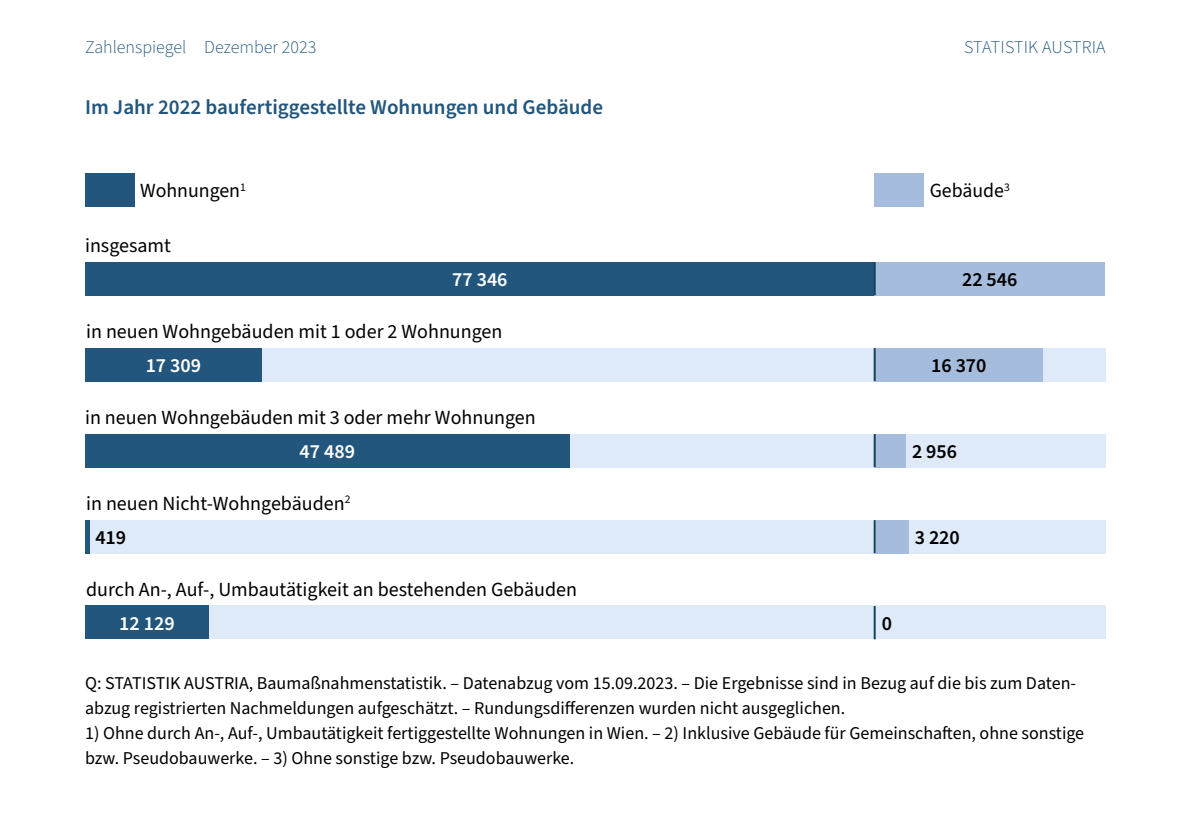
<style>
.page{position:relative;width:1191px;height:840px;background:#fff}
.page>*{position:absolute;margin:0;border:0;box-sizing:border-box;transform-origin:0 0}
.Kern_H2_Überschrift_2{font:600 21px "Source Sans Pro";color:#22567c}
.t1{font:20px/34px "Source Sans Pro";color:#000}
.t2{font:600 20px "Source Sans Pro";color:#000}
.t3{font:600 20px "Source Sans Pro";color:#fff}
.Kern_Quellenangabe{font:18px/25px "Source Sans Pro";color:#000}
.t4{font:300 18px "Source Sans Pro";color:#22567c}
.s1{font-weight:600;color:#fff}
</style>
<div class="page">
<div style="left:258px;top:348px;width:848px;height:33px;background:#dfeaf8"></div>
<div style="left:495px;top:433px;width:611px;height:34px;background:#dfeaf8"></div>
<div style="left:85px;top:519px;width:1021px;height:34px;background:#dfeaf8"></div>
<div style="left:85px;top:605px;width:1021px;height:33px;background:#dfeaf8"></div>
<div style="left:85px;top:173px;width:49px;height:34px;background:#22567c"></div>
<div style="left:874px;top:173px;width:49px;height:34px;background:#a5bcdc"></div>
<div style="left:85px;top:262px;width:789px;height:33px;background:#22567c"></div>
<div style="left:874px;top:262px;width:230px;height:33px;background:#a5bcdc"></div>
<hr style="left:85px;top:520px;width:4px;height:33px;background:#22567c">
<div style="left:876px;top:520px;width:32px;height:33px;background:#a5bcdc"></div>
<div style="left:85px;top:348px;width:177px;height:33px;background:#22567c"></div>
<div style="left:876px;top:348px;width:167px;height:33px;background:#a5bcdc"></div>
<div style="left:85px;top:434px;width:485px;height:33px;background:#22567c"></div>
<div style="left:876px;top:434px;width:30px;height:33px;background:#a5bcdc"></div>
<div style="left:85px;top:605px;width:124px;height:33px;background:#22567c"></div>
<hr style="left:873px;top:262px;width:2px;height:33px;background:#13425b">
<hr style="left:873px;top:348px;width:2px;height:33px;background:#13425b">
<hr style="left:873px;top:434px;width:2px;height:33px;background:#13425b">
<hr style="left:873px;top:520px;width:2px;height:33px;background:#13425b">
<hr style="left:873px;top:605px;width:2px;height:33px;background:#13425b">
<p class="t4" style="left:85px;top:35px;width:233px">Zahlenspiegel Dezember 2023</p>
<p class="t4" style="left:964px;top:35px;width:143px">STATISTIK AUSTRIA</p>
<h2 class="Kern_H2_Überschrift_2" style="left:85px;top:93px;width:519px">Im Jahr 2022 baufertiggestellte Wohnungen und Gebäude</h2>
<p class="t1" style="left:140px;top:174px;width:107px">Wohnungen<sup>1</sup></p>
<p class="t1" style="left:929px;top:174px;width:82px">Gebäude<sup>3</sup></p>
<p class="t1" style="left:85px;top:228px;width:87px">insgesamt</p>
<p class="t3" style="left:452px;top:266px;width:57px">77 346</p>
<p class="t2" style="left:962px;top:266px;width:57px">22 546</p>
<p class="t1" style="left:146px;top:314px;width:358px;text-indent:-60px">in neuen Wohngebäuden mit 1 oder 2 Wohnungen<br><span class="s1">17 309</span></p>
<p class="t1" style="left:300px;top:401px;width:238px;text-indent:-214px">in neuen Wohngebäuden mit 3 oder mehr Wohnungen<br><span class="s1">47 489</span></p>
<p class="t1" style="left:86px;top:486px;width:266px">in neuen Nicht-Wohngebäuden<sup>2</sup></p>
<p class="t2" style="left:95px;top:523px;width:32px">419</p>
<p class="t1" style="left:119px;top:572px;width:459px;text-indent:-33px">durch An-, Auf-, Umbautätigkeit an bestehenden Gebäuden<br><span class="s1">12 129</span></p>
<p class="t2" style="left:931px;top:352px;width:57px">16 370</p>
<p class="t2" style="left:912px;top:437px;width:47px">2 956</p>
<p class="t2" style="left:914px;top:523px;width:47px">3 220</p>
<p class="t2" style="left:882px;top:609px;width:12px">0</p>
<p class="Kern_Quellenangabe" style="left:85px;top:670px;width:991px">Q: STATISTIK AUSTRIA, Baumaßnahmenstatistik. – Datenabzug vom 15.09.2023. – Die Ergebnisse sind in Bezug auf die bis zum Daten&shy;abzug registrierten Nachmeldungen aufgeschätzt. – Rundungsdifferenzen wurden nicht ausgeglichen.</p>
<p class="Kern_Quellenangabe" style="left:85px;top:720px;width:1000px">1) Ohne durch An-, Auf-, Umbautätigkeit fertiggestellte Wohnungen in Wien. – 2) Inklusive Gebäude für Gemeinschaften, ohne sonstige bzw. Pseudobauwerke. – 3) Ohne sonstige bzw. Pseudobauwerke.</p>
</div>
